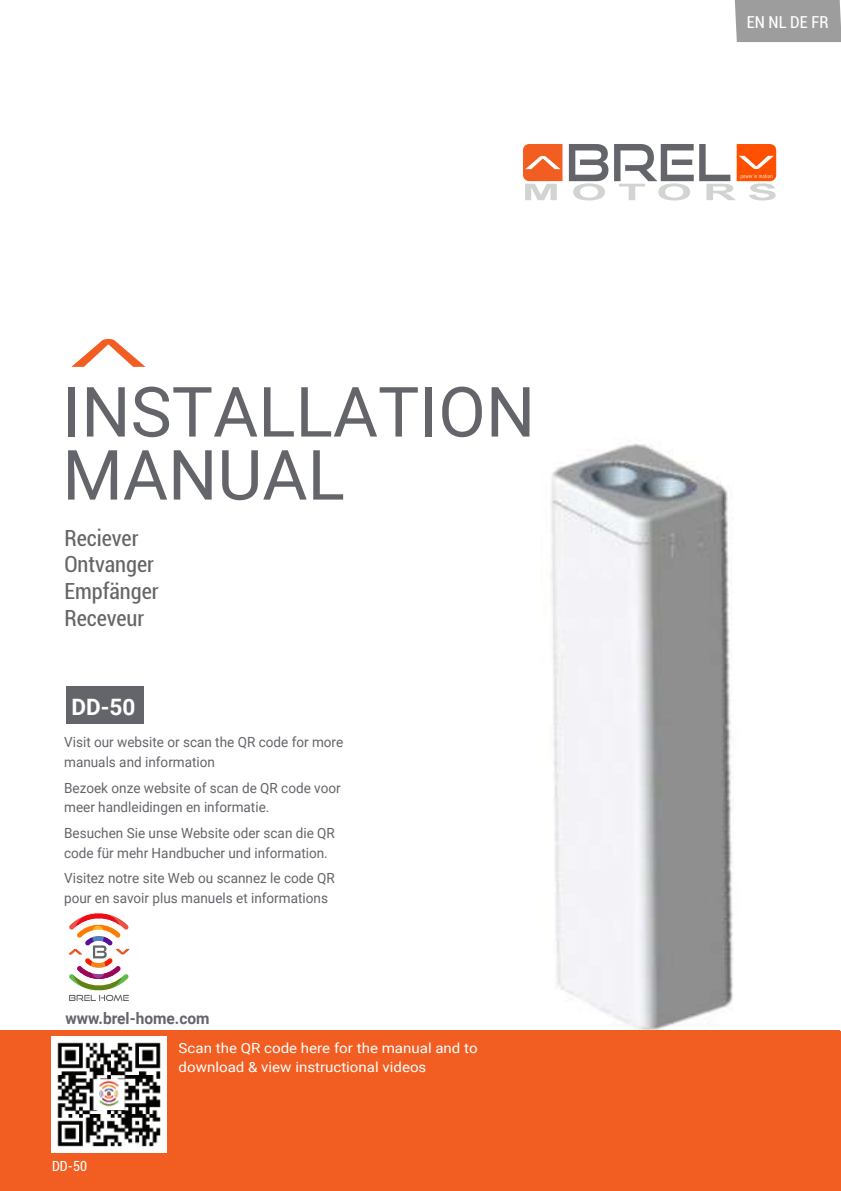
<style>
.page{position:relative;width:841px;height:1191px;background:#fff}
.page>*{position:absolute;margin:0;border:0;box-sizing:border-box;transform-origin:0 0}
.t1{font:69.2px/63px "Roboto";color:#63656a}
.t2{font:700 23px "Arial Narrow";letter-spacing:.2em;color:#d2d4d1;scale:2.42 1}
.t3{font:700 22.6px "Roboto";color:#fff}
.t4{font:condensed 22.2px/26.6px "Roboto";color:#656568}
.t5{font:condensed 16.4px "Roboto";color:#fff}
.t6{font:700 16px "Roboto";color:#63656a}
.t7{font:14px/19.6px "Roboto";color:#63656a}
.t8{font:14px/19.6px "Roboto";color:#fff;scale:1.08 1}
.t9{font:condensed 14px "Roboto";color:#fff}
</style>
<div class="page">
<img style="left:551px;top:443px;width:182px;height:587px">
<svg style="left:569px;top:144px;width:39px;height:37px"></svg>
<svg style="left:614px;top:144px;width:116px;height:37px"></svg>
<svg style="left:523px;top:144px;width:39px;height:37px"></svg>
<svg style="left:737px;top:144px;width:39px;height:37px"></svg>
<svg style="left:71px;top:339px;width:74px;height:28px"></svg>
<div style="left:66px;top:685px;width:78px;height:38px;background:#63656a"></div>
<div style="left:1px;top:1030px;width:840px;height:160px;background:#f25e21"></div>
<div style="left:735px;top:0;width:106px;height:42px;background:#9d9d9d"></div>
<svg style="left:69px;top:912px;width:60px;height:88px"></svg>
<img style="left:51px;top:1036px;width:115px;height:115px">
<p class="t5" style="left:747px;top:11px;width:83px">EN NL DE FR</p>
<h2 class="t2" style="left:522px;top:175px;width:107px">MOTORS</h2>
<h1 class="t1" style="left:62px;top:378px;width:474px">INSTALLATION<br>MANUAL</h1>
<h3 class="t4" style="left:64px;top:523px;width:96px">Reciever<br>Ontvanger<br>Empfänger<br>Receveur</h3>
<h3 class="t3" style="left:72px;top:690px;width:66px">DD-50</h3>
<p class="t7" style="left:64px;top:731px;width:281px">Visit our website or scan the QR code for more manuals and information</p>
<p class="t7" style="left:64px;top:777px;width:278px">Bezoek onze website of scan de QR code voor meer handleidingen en informatie.</p>
<p class="t7" style="left:64px;top:822px;width:272px">Besuchen Sie unse Website oder scan die QR code für mehr Handbucher und information.</p>
<p class="t7" style="left:64px;top:867px;width:272px">Visitez notre site Web ou scannez le code QR pour en savoir plus manuels et informations</p>
<p class="t6" style="left:65px;top:1007px;width:146px">www.brel-home.com</p>
<p class="t9" style="left:52px;top:1155px;width:36px">DD-50</p>
<p class="t8" style="left:179px;top:1036px;width:278px">Scan the QR code here for the manual and to download &amp; view instructional videos</p>
</div>
